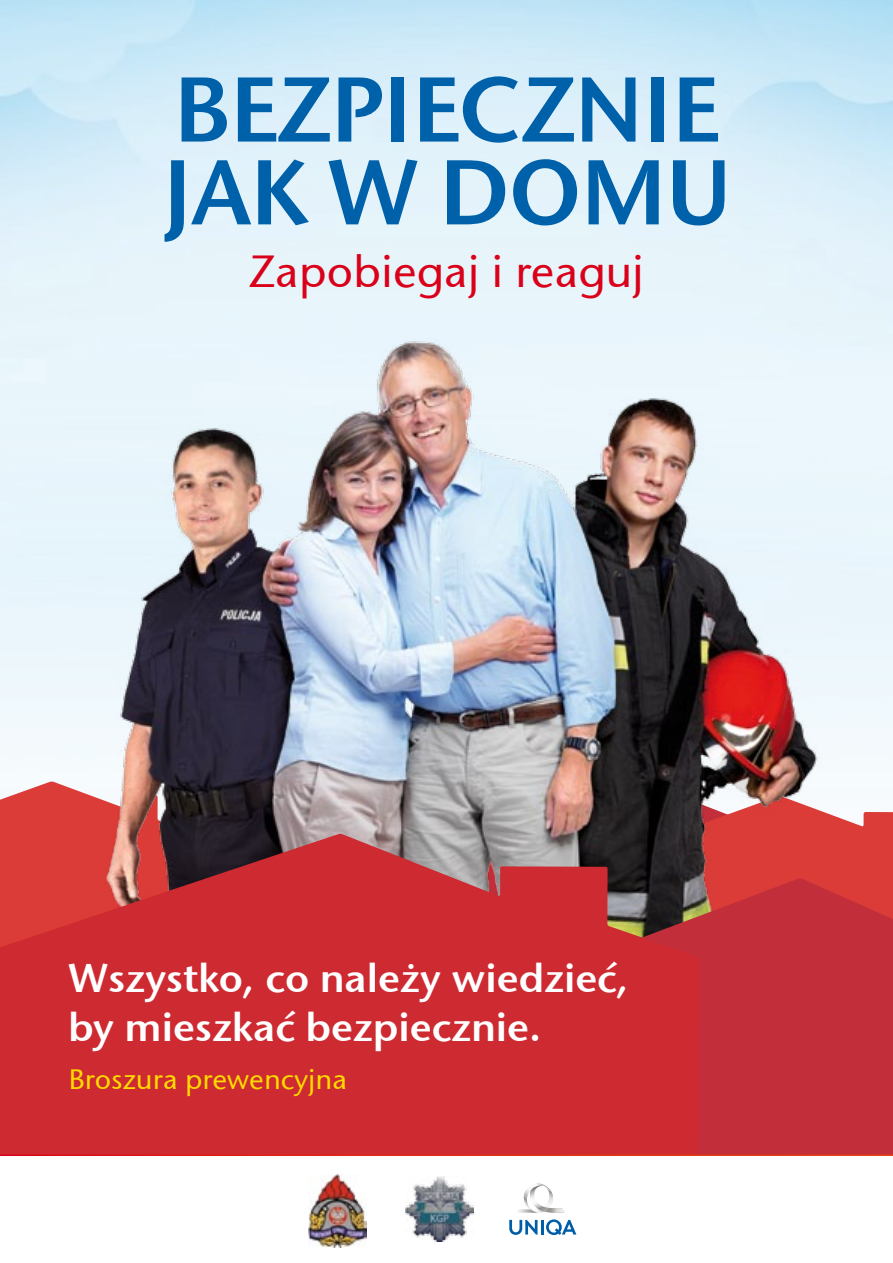
<style>
.page{position:relative;width:893px;height:1263px;background:#fff}
.page>*{position:absolute;margin:0;border:0;box-sizing:border-box;transform-origin:0 0}
.t1{font:93.15px/82.8px "Stone San Itc TEE Semi";letter-spacing:-.025em;color:#0061ab}
.t2{font:500 45.75px "Stone San Itc TEE";color:#da001a}
.t3{font:40.8px/49.1px "Stone San Itc TEE Semi";color:#fff}
.t4{font:500 28.5px "Stone San Itc TEE";color:#ffdb00}
</style>
<div class="page">
<svg style="left:871px;top:796px;width:22px;height:82px;fill:#db3c38"></svg>
<svg style="left:0;top:781px;width:45px;height:52px;fill:#db3c38"></svg>
<img style="left:45px;top:301px;width:826px;height:577px">
<svg style="left:699px;top:878px;width:194px;height:276px;background:#c3303a"></svg>
<svg style="left:0;top:833px;width:699px;height:321px;background:#c33036"></svg>
<svg style="left:0;top:1154px;width:893px;height:94px"></svg>
<img style="left:406px;top:1176px;width:68px;height:65px">
<div style="left:495px;top:1172px;width:94px;height:82px;background:#fff"></div>
<svg style="left:509px;top:1220px;width:28px;height:15px"></svg>
<hr style="left:541px;top:1220px;width:3px;height:14px;background:#005ea8">
<svg style="left:546px;top:1219px;width:30px;height:16px"></svg>
<svg style="left:518px;top:1183px;width:47px;height:30px"></svg>
<img style="left:309px;top:1175px;width:57px;height:72px">
<h1 class="t1" style="left:162px;top:70px;width:570px">BEZPIECZNIE<br>JAK W DOMU</h1>
<p class="t2" style="left:249px;top:244px;width:397px">Zapobiegaj i reaguj</p>
<p class="t3" style="left:68px;top:954px;width:562px">Wszystko, co należy wiedzieć, by mieszkać bezpiecznie.</p>
<p class="t4" style="left:68px;top:1061px;width:281px">Broszura prewencyjna</p>
</div>
